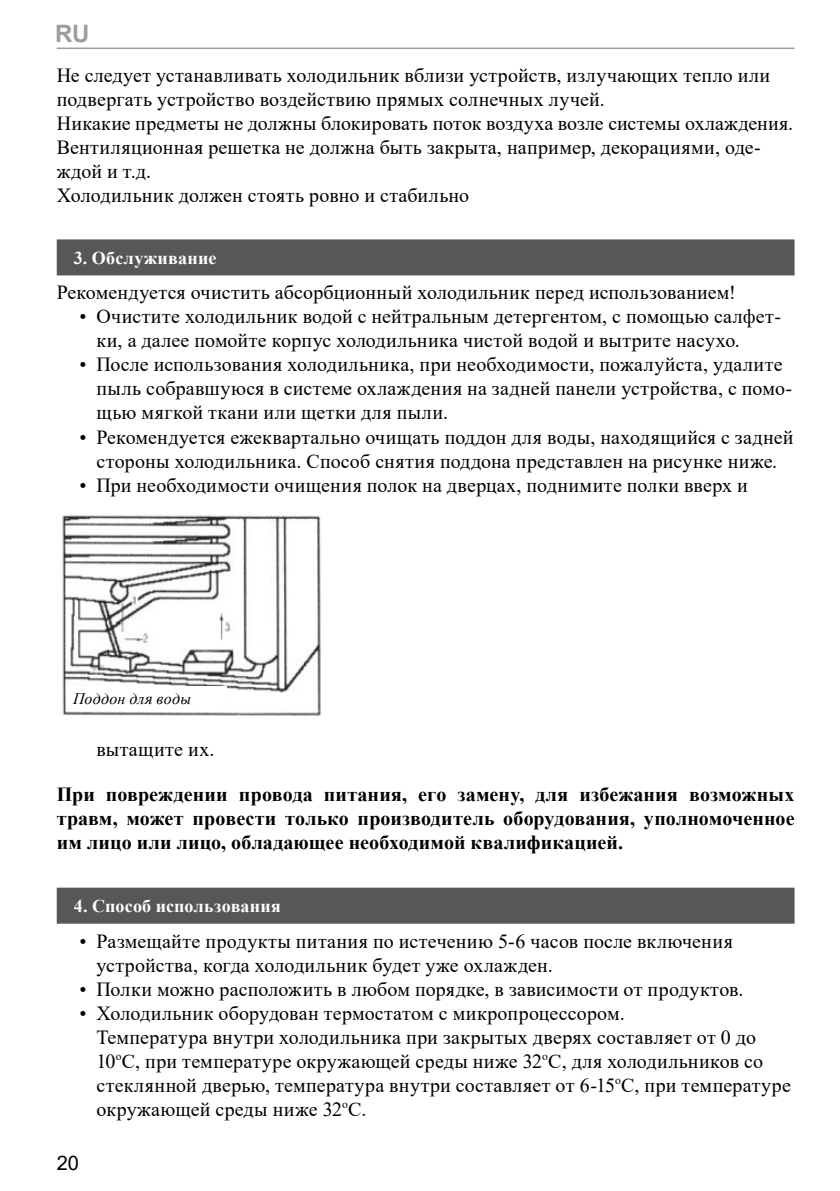
<style>
.page{position:relative;width:840px;height:1191px;background:#fff}
.page>*{position:absolute;margin:0;border:0;box-sizing:border-box;transform-origin:0 0}
.t1{font:700 24px "Arial";color:#9d9d9c}
.t2{font:20px/24px "Times New Roman";letter-spacing:.01em;color:#000}
.t3{font:700 20px/24px "Times New Roman";letter-spacing:.01em;color:#000;text-align:justify}
.t4{font:20px "Arial";color:#000}
.t5{font:700 18px "Times New Roman";letter-spacing:.01em;color:#fff}
.t6{font:italic 16px "Times New Roman";letter-spacing:.01em;color:#000}
</style>
<div class="page">
<hr style="left:57px;top:48px;width:737px;height:1px;background:#9d9d9c">
<div style="left:57px;top:239px;width:737px;height:36px;background:#575756"></div>
<div style="left:57px;top:887px;width:737px;height:36px;background:#575756"></div>
<img style="left:62px;top:515px;width:259px;height:200px">
<div style="left:67px;top:687px;width:160px;height:24px;background:#fff"></div>
<p class="t1" style="left:55px;top:16px;width:36px">RU</p>
<p class="t2" style="left:57px;top:63px;width:737px">Не следует устанавливать холодильник вблизи устройств, излучающих тепло или подвергать устройство воздействию прямых солнечных лучей.<br>Никакие предметы не должны блокировать поток воздуха возле системы охлаждения.<br>Вентиляционная решетка не должна быть закрыта, например, декорациями, оде&shy;ждой и т.д.<br>Холодильник должен стоять ровно и стабильно</p>
<p class="t5" style="left:74px;top:245px;width:144px">3. Обслуживание</p>
<p class="t2" style="left:57px;top:280px;width:680px">Рекомендуется очистить абсорбционный холодильник перед использованием!</p>
<p class="t2" style="left:96px;top:304px;width:685px;text-indent:-17px">• Очистите холодильник водой с нейтральным детергентом, с помощью салфет&shy;ки, а далее помойте корпус холодильника чистой водой и вытрите насухо.</p>
<p class="t2" style="left:96px;top:352px;width:697px;text-indent:-17px">• После использования холодильника, при необходимости, пожалуйста, удалите пыль собравшуюся в системе охлаждения на задней панели устройства, с помо&shy;щью мягкой ткани или щетки для пыли.</p>
<p class="t2" style="left:79px;top:424px;width:715px;text-align:center">• Рекомендуется ежеквартально очищать поддон для воды, находящийся с задней стороны холодильника. Способ снятия поддона представлен на рисунке ниже.</p>
<p class="t2" style="left:79px;top:472px;width:669px">• При необходимости очищения полок на дверцах, поднимите полки вверх и</p>
<p class="t6" style="left:73px;top:688px;width:119px">Поддон для воды</p>
<p class="t2" style="left:96px;top:736px;width:119px">вытащите их.</p>
<p class="t3" style="left:57px;top:782px;width:739px">При повреждении провода питания, его замену, для избежания возможных травм, может провести только производитель оборудования, уполномоченное им лицо или лицо, обладающее необходимой квалификацией.</p>
<p class="t5" style="left:74px;top:893px;width:208px">4. Способ использования</p>
<p class="t2" style="left:96px;top:928px;width:637px;text-indent:-17px">• Размещайте продукты питания по истечению 5-6 часов после включения устройства, когда холодильник будет уже охлажден.</p>
<p class="t2" style="left:79px;top:976px;width:665px">• Полки можно расположить в любом порядке, в зависимости от продуктов.</p>
<p class="t2" style="left:96px;top:1000px;width:695px;text-indent:-17px">• Холодильник оборудован термостатом с микропроцессором.<br>Температура внутри холодильника при закрытых дверях составляет от 0 до 10<sup>o</sup>C, при температуре окружающей среды ниже 32<sup>o</sup>C, для холодильников со стеклянной дверью, температура внутри составляет от 6-15<sup>o</sup>C, при температуре окружающей среды ниже 32<sup>o</sup>C.</p>
<p class="t4" style="left:57px;top:1148px;width:24px">20</p>
</div>
